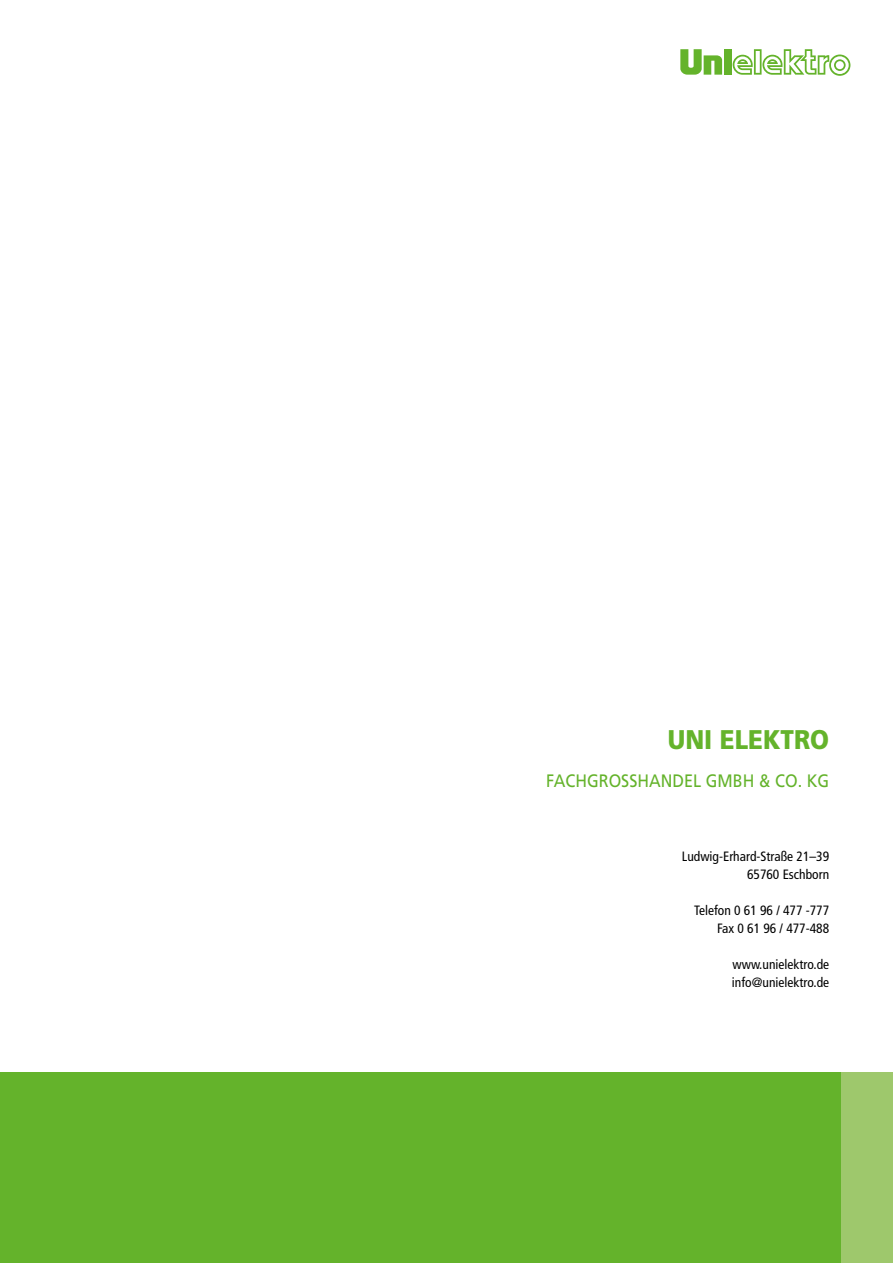
<style>
.page{position:relative;width:893px;height:1263px;background:#fff}
.page>*{position:absolute;margin:0;border:0;box-sizing:border-box;transform-origin:0 0}
.t1{font:900 27px "Frutiger LT";color:#64b32b;scale:.9 1}
.t2{font:18px "Frutiger LT";color:#64b32b;scale:.9 1}
.t3{font:condensed 13.5px/18px "Frutiger LT";color:#000;text-align:right}
</style>
<div class="page">
<div style="left:724px;top:49px;width:8px;height:5px;background:#64b32b"></div>
<div style="left:724px;top:55px;width:8px;height:20px;background:#64b32b"></div>
<svg style="left:680px;top:49px;width:42px;height:26px"></svg>
<svg style="left:733px;top:49px;width:117px;height:27px"></svg>
<div style="left:0;top:1071px;width:893px;height:192px;background:#64b32b"></div>
<div style="left:842px;top:1071px;width:51px;height:192px;background:#9ec86c"></div>
<h1 class="t1" style="left:668px;top:723px;width:160px">UN i ELEKTRO</h1>
<h2 class="t2" style="left:546px;top:770px;width:12px">FACH</h2>
<h2 class="t2" style="left:587px;top:770px;width:268px">GROSSHANDEL GMBH &amp; CO. KG</h2>
<p class="t3" style="left:682px;top:847px;width:149px">Ludwig-Erhard-Straße 21–39<br>65760 Eschborn</p>
<p class="t3" style="left:694px;top:901px;width:136px">Telefon 0 61 96 / 477 -777<br>Fax 0 61 96 / 477-488</p>
<p class="t3" style="left:732px;top:955px;width:99px;text-align:left">www.unielektro.de info@unielektro.de</p>
</div>
